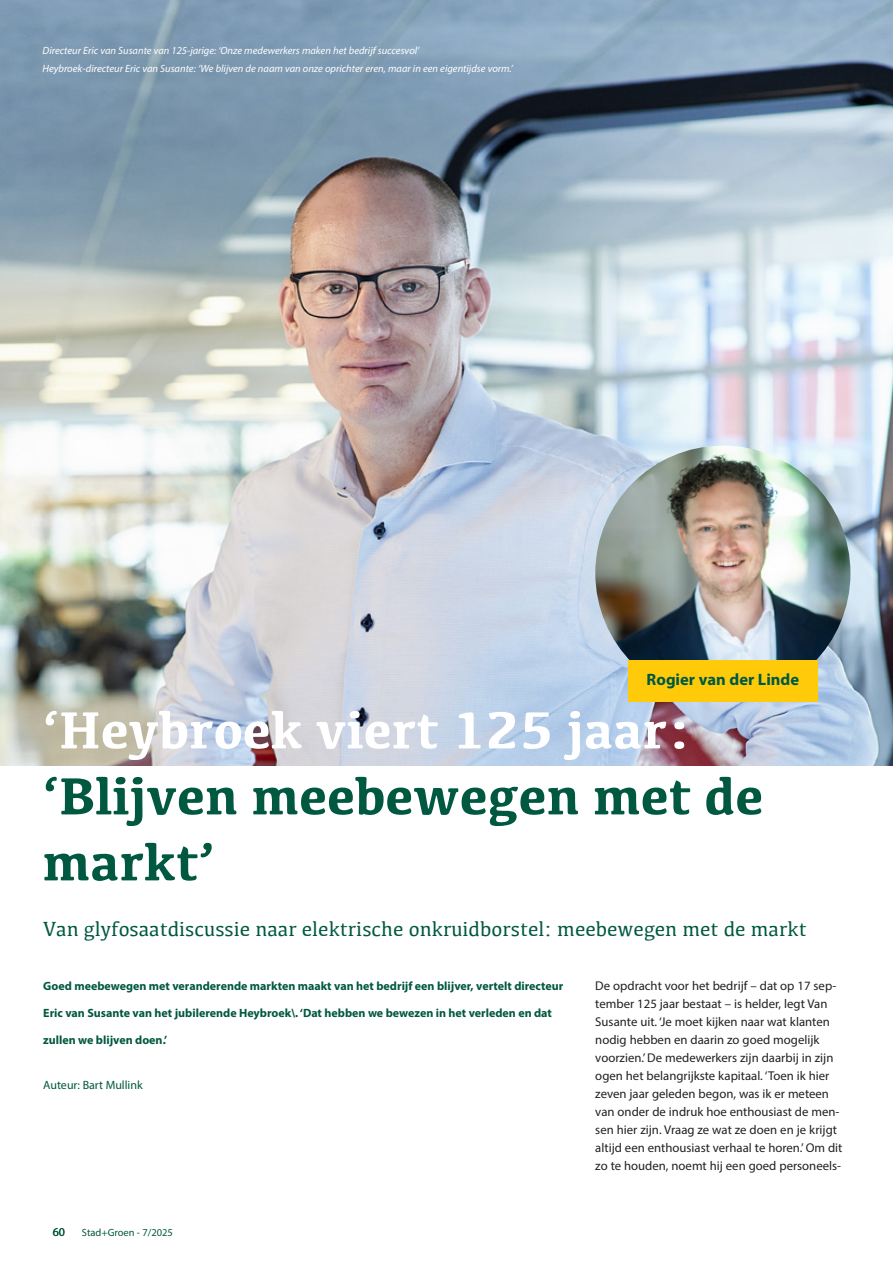
<style>
.page{position:relative;width:893px;height:1263px;background:#fff}
.page>*{position:absolute;margin:0;border:0;box-sizing:border-box;transform-origin:0 0}
.t1{font:700 54px/66px "Kefa";color:#005840}
.t2{font:700 54px "Kefa";color:#fff}
.t3{font:21px "Kefa";color:#005840}
.t4{font:700 16.5px "Myriad Pro";color:#005840}
.t5{font:12.75px/18px "Myriad Pro";color:#231f20}
.t6{font:700 12px "Myriad Pro";color:#005840}
.t7{font:12px "Myriad Pro";color:#005840}
.t8{font:italic 10.5px/18px "Myriad Pro";color:#fff}
.t9{font:10.5px "Myriad Pro";color:#005840}
</style>
<div class="page">
<img style="left:0;top:0;width:893px;height:765px">
<img style="left:595px;top:446px;width:255px;height:255px;border-radius:128px">
<div style="left:628px;top:660px;width:189px;height:41px;background:#feca0a"></div>
<p class="t8" style="left:43px;top:41px;width:472px">Directeur Eric van Susante van 125-jarige: ‘Onze medewerkers maken het bedrijf succesvol’<br>Heybroek-directeur Eric van Susante: ‘We blijven de naam van onze oprichter eren, maar in een eigentijdse vorm.’</p>
<p class="t4" style="left:647px;top:669px;width:154px">Rogier van der Linde</p>
<h1 class="t2" style="left:43px;top:694px;width:650px">‘Heybroek viert 125 jaar:</h1>
<h1 class="t1" style="left:43px;top:760px;width:722px">‘Blijven meebewegen met de markt’</h1>
<h2 class="t3" style="left:43px;top:915px;width:765px">Van glyfosaatdiscussie naar elektrische onkruidborstel: meebewegen met de markt</h2>
<p class="t6" style="left:43px;top:978px;width:522px">Goed meebewegen met veranderende markten maakt van het bedrijf een blijver, vertelt directeur</p>
<p class="t6" style="left:43px;top:1005px;width:510px">Eric van Susante van het jubilerende Heybroek\. ‘Dat hebben we bewezen in het verleden en dat</p>
<p class="t6" style="left:43px;top:1032px;width:126px">zullen we blijven doen.’</p>
<p class="t7" style="left:43px;top:1078px;width:101px">Auteur: Bart Mullink</p>
<p class="t7" style="left:53px;top:1224px;width:14px">60</p>
<p class="t9" style="left:82px;top:1226px;width:93px">Stad+Groen - 7/2025</p>
<p class="t5" style="left:595px;top:977px;width:249px">De opdracht voor het bedrijf – dat op 17 sep&shy;tember 125 jaar bestaat – is helder, legt Van Susante uit. ‘Je moet kijken naar wat klanten nodig hebben en daarin zo goed mogelijk voorzien.’ De medewerkers zijn daarbij in zijn ogen het belangrijkste kapitaal. ‘Toen ik hier zeven jaar geleden begon, was ik er meteen van onder de indruk hoe enthousiast de men&shy;sen hier zijn. Vraag ze wat ze doen en je krijgt altijd een enthousiast verhaal te horen.’ Om dit zo te houden, noemt hij een goed personeels-</p>
</div>
